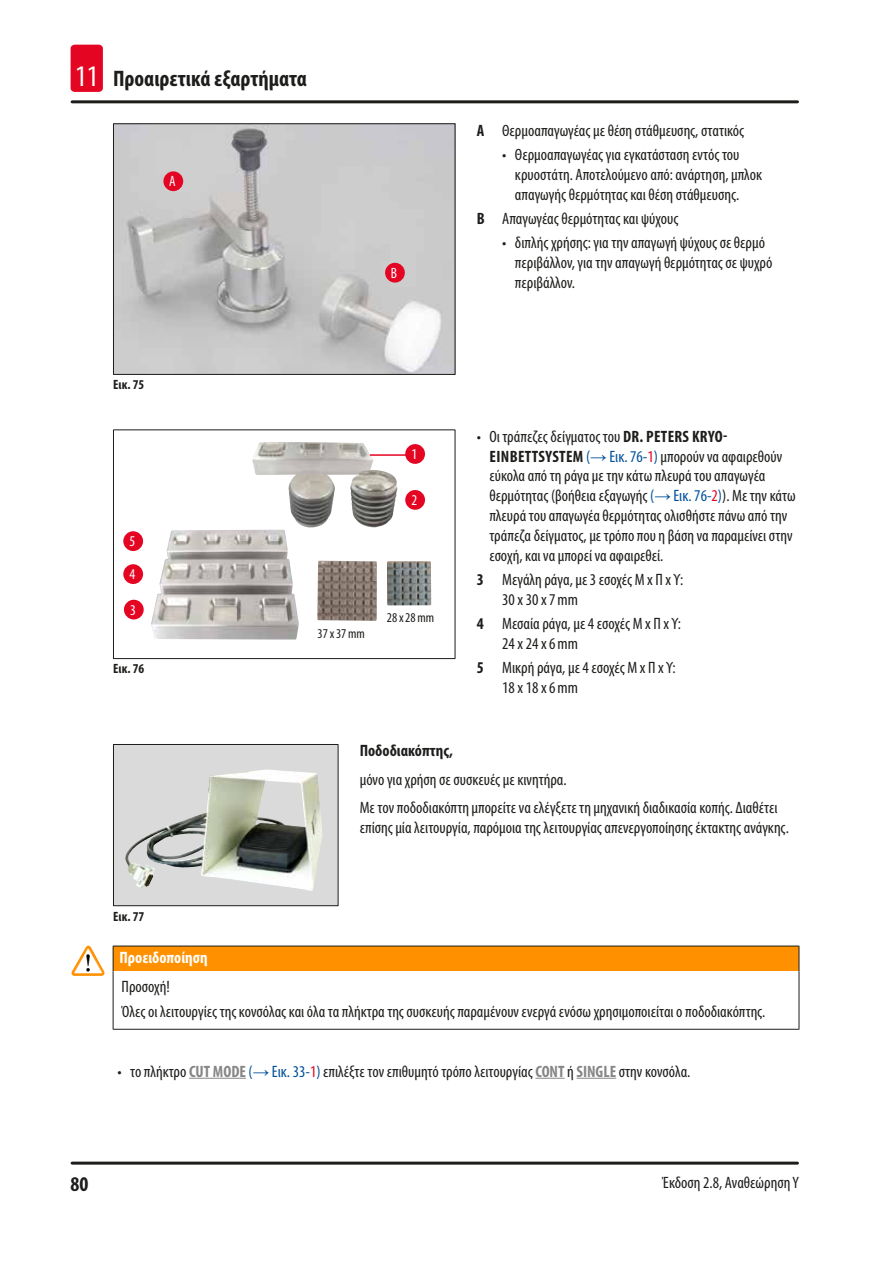
<style>
.page{position:relative;width:893px;height:1263px;background:#fff}
.page>*{position:absolute;margin:0;border:0;box-sizing:border-box;transform-origin:0 0}
.t1{font:700 condensed 22.5px "Myriad Pro";color:#1d1d1b}
.t2{font:700 condensed 21px "Myriad Pro";color:#1d1d1b}
.Table_text{font:condensed 16.5px/19.8px "Myriad Pro";color:#1d1d1b}
.Source_of_danger{font:condensed 16.5px "Myriad Pro";color:#1d1d1b}
.Table_text-2{font:700 condensed 16.5px "Myriad Pro";color:#1d1d1b}
.Signalword__no_use_a{font:700 condensed 16.5px "Myriad Pro";color:#fff}
.Table_heading{font:700 condensed 16.5px "Myriad Pro";color:#1d1d1b}
.t3{font:condensed 15px "Myriad Pro";color:#fff}
.t4{font:700 condensed 13.5px "Myriad Pro";color:#1d1d1b}
.Table_text-3{font:condensed 13.5px "Myriad Pro";letter-spacing:.06em;color:#1d1d1b}
.s1{font-weight:400;font-size:30px;color:#fff}
.s2{font-weight:700}
.s3{color:#005099}
.s4{font-family:"Arial";font-stretch:normal;color:#005099}
.s5{color:#e40522}
.s6{font-weight:700;color:#878787}
</style>
<div class="page">
<hr style="left:72px;top:1161px;width:725px;height:3px;background:#1d1d1b">
<hr style="left:72px;top:100px;width:725px;height:3px;background:#1d1d1b">
<div style="left:71px;top:45px;width:32px;height:47px;background:#e40522;border-radius:4px"></div>
<hr style="left:189px;top:1078px;width:57px;height:1px;background:#878787">
<hr style="left:535px;top:1078px;width:30px;height:1px;background:#878787">
<hr style="left:576px;top:1078px;width:40px;height:1px;background:#878787">
<img style="left:115px;top:125px;width:338px;height:248px">
<div style="left:113px;top:123px;width:342px;height:252px;border:1px solid #1d1d1b"></div>
<div style="left:163px;top:171px;width:20px;height:20px;background:#e40522;border-radius:50%"></div>
<div style="left:385px;top:263px;width:20px;height:20px;background:#e40522;border-radius:50%"></div>
<div style="left:113px;top:429px;width:342px;height:230px;border:1px solid #1d1d1b"></div>
<img style="left:252px;top:442px;width:122px;height:86px">
<img style="left:349px;top:470px;width:49px;height:57px">
<img style="left:151px;top:530px;width:148px;height:109px">
<img style="left:317px;top:561px;width:60px;height:60px">
<img style="left:387px;top:561px;width:44px;height:44px">
<div style="left:405px;top:444px;width:20px;height:20px;background:#e40522;border-radius:50%"></div>
<div style="left:405px;top:490px;width:20px;height:20px;background:#e40522;border-radius:50%"></div>
<hr style="left:370px;top:454px;width:38px;height:2px;background:#e40522">
<div style="left:124px;top:600px;width:20px;height:19px;background:#e40522;border-radius:50%"></div>
<div style="left:123px;top:564px;width:20px;height:20px;background:#e40522;border-radius:50%"></div>
<div style="left:123px;top:531px;width:20px;height:20px;background:#e40522;border-radius:50%"></div>
<div style="left:113px;top:744px;width:225px;height:162px;background:#dadada"></div>
<img style="left:125px;top:769px;width:198px;height:122px">
<div style="left:113px;top:744px;width:225px;height:162px;border:1px solid #1d1d1b"></div>
<div style="left:113px;top:946px;width:686px;height:25px;background:#ff9000"></div>
<hr style="left:113px;top:971px;width:1px;height:58px;background:#1d1d1b">
<hr style="left:799px;top:971px;width:1px;height:58px;background:#1d1d1b">
<hr style="left:113px;top:1029px;width:686px;height:1px;background:#1d1d1b">
<hr style="left:113px;top:946px;width:686px;height:1px;background:#1d1d1b">
<svg style="left:113px;top:946px;width:1px;height:25px"></svg>
<svg style="left:799px;top:946px;width:1px;height:25px"></svg>
<img style="left:74px;top:946px;width:14px;height:22px">
<h1 class="t1" style="left:75px;top:65px;width:233px"><span class="s1">11</span> Προαιρετικά εξαρτήματα</h1>
<p class="t3" style="left:169px;top:172px;width:8px">A</p>
<p class="t3" style="left:391px;top:264px;width:8px">B</p>
<p class="Table_heading" style="left:477px;top:120px;width:9px">A</p>
<p class="Table_text" style="left:502px;top:120px;width:244px">Θερμοαπαγωγέας με θέση στάθμευσης, στατικός</p>
<p class="Table_text" style="left:515px;top:145px;width:249px;text-indent:-13px">• Θερμοαπαγωγέας για εγκατάσταση εντός του κρυοστάτη. Αποτελούμενο από: ανάρτηση, μπλοκ απαγωγής θερμότητας και θέση στάθμευσης.</p>
<p class="Table_heading" style="left:477px;top:208px;width:9px">B</p>
<p class="Table_text" style="left:502px;top:209px;width:178px">Απαγωγέας θερμότητας και ψύχους</p>
<p class="Table_text" style="left:515px;top:233px;width:259px;text-indent:-13px">• διπλής χρήσης: για την απαγωγή ψύχους σε θερμό περιβάλλον, για την απαγωγή θερμότητας σε ψυχρό περιβάλλον.</p>
<p class="t4" style="left:113px;top:376px;width:33px">Εικ. 75</p>
<p class="t3" style="left:129px;top:532px;width:7px">5</p>
<p class="t3" style="left:129px;top:565px;width:7px">4</p>
<p class="t3" style="left:130px;top:601px;width:7px">3</p>
<p class="t4" style="left:113px;top:660px;width:33px">Εικ. 76</p>
<p class="t4" style="left:113px;top:908px;width:33px">Εικ. 77</p>
<p class="t3" style="left:411px;top:445px;width:7px">1</p>
<p class="t3" style="left:411px;top:491px;width:7px">2</p>
<p class="Table_text-3" style="left:318px;top:625px;width:49px">37x37mm</p>
<p class="Table_text-3" style="left:387px;top:609px;width:49px">28x28mm</p>
<p class="Table_text" style="left:489px;top:426px;width:308px;text-indent:-13px">• Οι τράπεζες δείγματος του <span class="s2">DR. PETERS KRYO-EINBETTSYSTEM</span> <span class="s3">(</span><span class="s4">→</span> <span class="s3">Εικ. 76‑</span><span class="s5">1</span><span class="s3">)</span> μπορούν να αφαιρεθούν εύκολα από τη ράγα με την κάτω πλευρά του απαγωγέα θερμότητας (βοήθεια εξαγωγής <span class="s3">(</span><span class="s4">→</span> <span class="s3">Εικ. 76‑</span><span class="s5">2</span><span class="s3">)</span>). Με την κάτω πλευρά του απαγωγέα θερμότητας ολισθήστε πάνω από την τράπεζα δείγματος, με τρόπο που η βάση να παραμείνει στην εσοχή, και να μπορεί να αφαιρεθεί.</p>
<p class="Table_heading" style="left:477px;top:569px;width:9px">3</p>
<p class="Table_text" style="left:502px;top:569px;width:183px">Μεγάλη ράγα, με 3 εσοχές Μ x Π x Υ:<br>30 x 30 x 7mm</p>
<p class="Table_heading" style="left:477px;top:613px;width:9px">4</p>
<p class="Table_text" style="left:502px;top:614px;width:180px">Μεσαία ράγα, με 4 εσοχές Μ x Π x Υ:<br>24 x 24 x 6mm</p>
<p class="Table_heading" style="left:477px;top:658px;width:9px">5</p>
<p class="Table_text" style="left:502px;top:658px;width:175px">Μικρή ράγα, με 4 εσοχές Μ x Π x Υ:<br>18 x 18 x 6mm</p>
<p class="Table_text-2" style="left:360px;top:741px;width:95px">Ποδοδιακόπτης,</p>
<p class="Table_text" style="left:360px;top:769px;width:208px">μόνο για χρήση σε συσκευές με κινητήρα.</p>
<p class="Table_text" style="left:360px;top:797px;width:431px">Με τον ποδοδιακόπτη μπορείτε να ελέγξετε τη μηχανική διαδικασία κοπής. Διαθέτει επίσης μία λειτουργία, παρόμοια της λειτουργίας απενεργοποίησης έκτακτης ανάγκης.</p>
<p class="Signalword__no_use_a" style="left:119px;top:947px;width:90px">Προειδοποίηση</p>
<p class="Source_of_danger" style="left:122px;top:977px;width:50px">Προσοχή!</p>
<p class="Source_of_danger" style="left:122px;top:1001px;width:645px">Όλες οι λειτουργίες της κονσόλας και όλα τα πλήκτρα της συσκευής παραμένουν ενεργά ενόσω χρησιμοποιείται ο ποδοδιακόπτης.</p>
<p class="Table_text" style="left:117px;top:1061px;width:575px">• το πλήκτρο <span class="s6">CUT MODE</span> <span class="s3">(</span><span class="s4">→</span> <span class="s3">Εικ. 33‑</span><span class="s5">1</span><span class="s3">)</span> επιλέξτε τον επιθυμητό τρόπο λειτουργίας <span class="s6">CONT</span> ή <span class="s6">SINGLE</span> στην κονσόλα.</p>
<p class="t2" style="left:71px;top:1171px;width:19px">80</p>
<p class="Table_text" style="left:662px;top:1172px;width:138px">Έκδοση 2.8, Αναθεώρηση Y</p>
</div>
